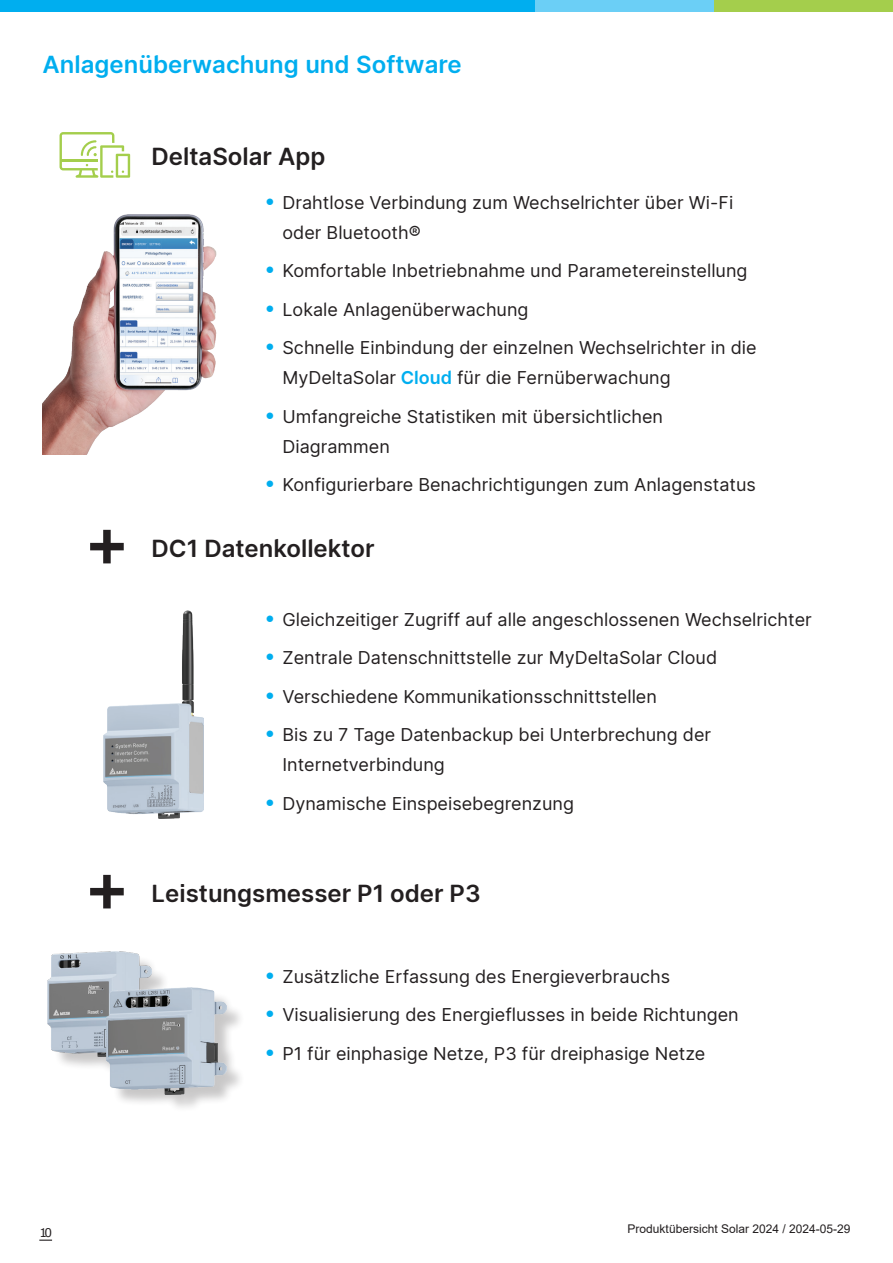
<style>
.page{position:relative;width:893px;height:1263px;background:#fff}
.page>*{position:absolute;margin:0;border:0;box-sizing:border-box;transform-origin:0 0}
.t1{font:600 24px "Delta Sans";color:#231f20}
.HE-Title-pf{font:600 24px "Delta Sans";color:#00aeef}
.t2{font:18px/30px "Delta Sans";color:#231f20}
.t3{font:12px "Arial";color:#231f20}
.t4{font:12px "Verdana";color:#231f20}
.s1{font-weight:600;color:#00aeef}
</style>
<div class="page">
<svg style="left:39px;top:1239px;width:13px;height:2px"></svg>
<svg style="left:60px;top:132px;width:70px;height:46px"></svg>
<img style="left:43px;top:215px;width:174px;height:239px">
<div style="left:0;top:0;width:893px;height:12px;background:#00aeef"></div>
<div style="left:714px;top:0;width:179px;height:12px;background:#a4ce4c"></div>
<div style="left:535px;top:0;width:179px;height:12px;background:#6bcff6"></div>
<img style="left:103px;top:610px;width:100px;height:209px">
<div style="left:103px;top:530px;width:8px;height:33px;background:#231f20"></div>
<div style="left:90px;top:543px;width:34px;height:7px;background:#231f20"></div>
<div style="left:103px;top:875px;width:8px;height:33px;background:#231f20"></div>
<div style="left:90px;top:888px;width:34px;height:7px;background:#231f20"></div>
<div style="left:51px;top:954px;width:119px;height:120px;background:#231f20;opacity:.25"></div>
<img style="left:48px;top:952px;width:104px;height:104px">
<div style="left:109px;top:990px;width:136px;height:122px;background:#231f20;opacity:.25"></div>
<img style="left:107px;top:988px;width:120px;height:106px">
<p class="HE-Title-pf" style="left:43px;top:46px;width:421px">Anlagenüberwachung und Software</p>
<p class="t1" style="left:152px;top:138px;width:175px">DeltaSolar App</p>
<p class="t2" style="left:282px;top:187px;width:452px;text-indent:-17px"><sup>●</sup> Drahtlose Verbindung zum Wechselrichter über Wi-Fi oder Bluetooth®</p>
<p class="t2" style="left:265px;top:255px;width:484px"><sup>●</sup> Komfortable Inbetriebnahme und Parametereinstellung</p>
<p class="t2" style="left:265px;top:294px;width:265px"><sup>●</sup> Lokale Anlagenüberwachung</p>
<p class="t2" style="left:282px;top:332px;width:476px;text-indent:-17px"><sup>●</sup> Schnelle Einbindung der einzelnen Wechselrichter in die<br>MyDeltaSolar <span class="s1">Cloud</span> für die Fernüberwachung</p>
<p class="t2" style="left:282px;top:401px;width:382px;text-indent:-17px"><sup>●</sup> Umfangreiche Statistiken mit übersichtlichen<br>Diagrammen</p>
<p class="t2" style="left:265px;top:469px;width:492px"><sup>●</sup> Konfigurierbare Benachrichtigungen zum Anlagenstatus</p>
<p class="t1" style="left:152px;top:530px;width:224px">DC1 Datenkollektor</p>
<p class="t2" style="left:265px;top:604px;width:548px"><sup>●</sup> Gleichzeitiger Zugriff auf alle angeschlossenen Wechselrichter</p>
<p class="t2" style="left:265px;top:642px;width:453px"><sup>●</sup> Zentrale Datenschnittstelle zur MyDeltaSolar Cloud</p>
<p class="t2" style="left:265px;top:681px;width:393px"><sup>●</sup> Verschiedene Kommunikationsschnittstellen</p>
<p class="t2" style="left:282px;top:719px;width:430px;text-indent:-17px"><sup>●</sup> Bis zu 7 Tage Datenbackup bei Unterbrechung der<br>Internetverbindung</p>
<p class="t2" style="left:265px;top:788px;width:310px"><sup>●</sup> Dynamische Einspeisebegrenzung</p>
<p class="t1" style="left:152px;top:875px;width:331px">Leistungsmesser P1 oder P3</p>
<p class="t2" style="left:265px;top:961px;width:406px"><sup>●</sup> Zusätzliche Erfassung des Energieverbrauchs</p>
<p class="t2" style="left:265px;top:999px;width:475px"><sup>●</sup> Visualisierung des Energieflusses in beide Richtungen</p>
<p class="t2" style="left:265px;top:1038px;width:441px"><sup>●</sup> P1 für einphasige Netze, P3 für dreiphasige Netze</p>
<p class="t4" style="left:39px;top:1225px;width:14px">10</p>
<p class="t3" style="left:628px;top:1221px;width:224px">Produktübersicht Solar 2024 / 2024-05-29</p>
</div>
